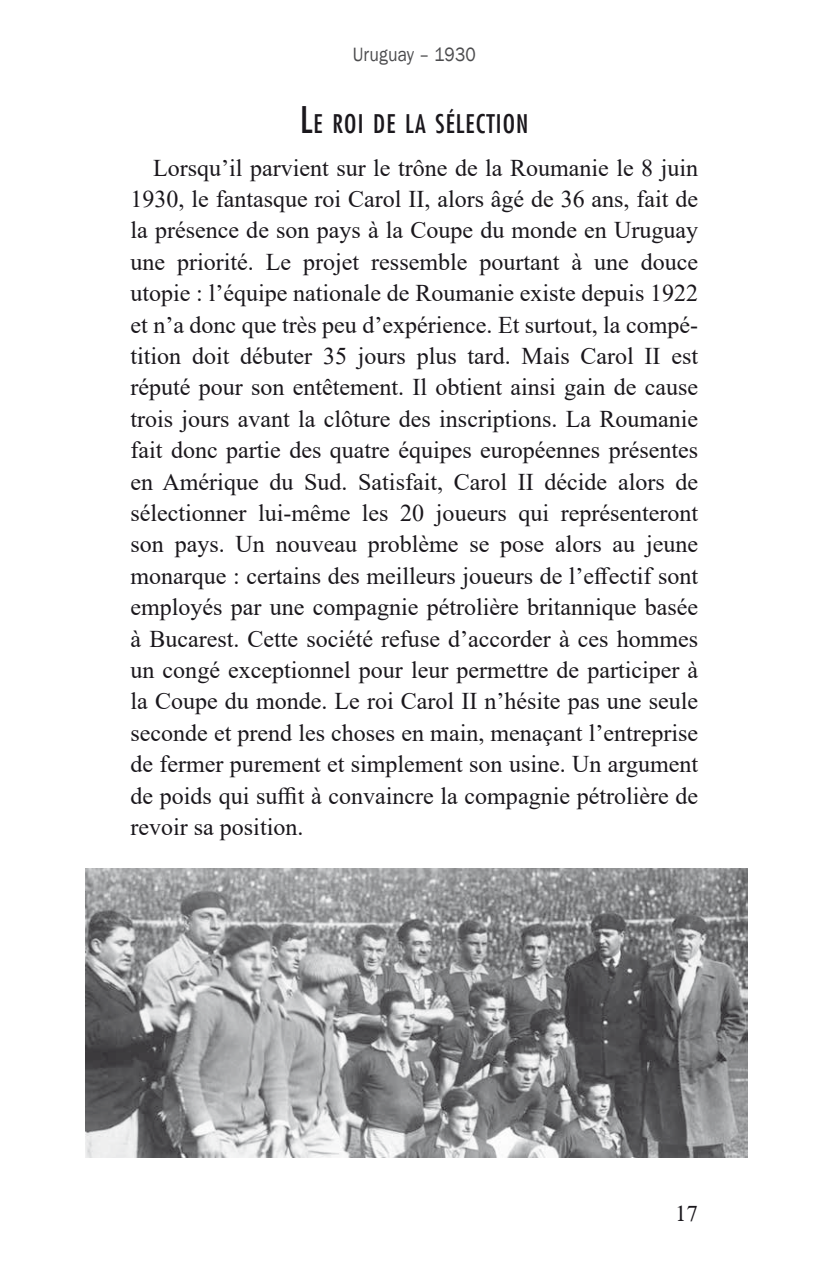
<style>
.page{position:relative;width:823px;height:1276px;background:#fff}
.page>*{position:absolute;margin:0;border:0;box-sizing:border-box;transform-origin:0 0}
.t1{font:condensed 25.2px "Futura LT";letter-spacing:.045em;color:#1a171c}
.t2{font:24px/31.4px "Times New Roman";color:#1a171c;text-align:justify}
.t3{font:23px "Times New Roman";color:#1a171c}
.t4{font:19.8px "Franklin Gothic";letter-spacing:.01em;color:#4c4c4e;scale:.89 1}
.s1{font-size:35.8px}
</style>
<div class="page">
<img style="left:85px;top:868px;width:661px;height:289px">
<p class="t4" style="left:352px;top:42px;width:140px">Uruguay – 1930</p>
<p class="t1" style="left:300px;top:108px;width:230px"><span class="s1">L</span>E ROI DE LA SÉLECTION</p>
<p class="t2" style="left:130px;top:151px;width:568px;text-indent:23px">Lorsqu’il parvient sur le trône de la Roumanie le 8 juin 1930, le fantasque roi Carol II, alors âgé de 36 ans, fait de la présence de son pays à la Coupe du monde en Uruguay une priorité. Le projet ressemble pourtant à une douce utopie : l’équipe nationale de Roumanie existe depuis 1922 et n’a donc que très peu d’expérience. Et surtout, la compé&shy;tition doit débuter 35 jours plus tard. Mais Carol II est réputé pour son entêtement. Il obtient ainsi gain de cause trois jours avant la clôture des inscriptions. La Roumanie fait donc partie des quatre équipes européennes présentes en Amérique du Sud. Satisfait, Carol II décide alors de sélectionner lui-même les 20 joueurs qui représenteront son pays. Un nouveau problème se pose alors au jeune monarque : certains des meilleurs joueurs de l’effectif sont employés par une compagnie pétrolière britannique basée à Bucarest. Cette société refuse d’accorder à ces hommes un congé exceptionnel pour leur permettre de participer à la Coupe du monde. Le roi Carol II n’hésite pas une seule seconde et prend les choses en main, menaçant l’entreprise de fermer purement et simplement son usine. Un argument de poids qui suffit à convaincre la compagnie pétrolière de revoir sa position.</p>
<p class="t3" style="left:674px;top:1200px;width:24px">17</p>
</div>
